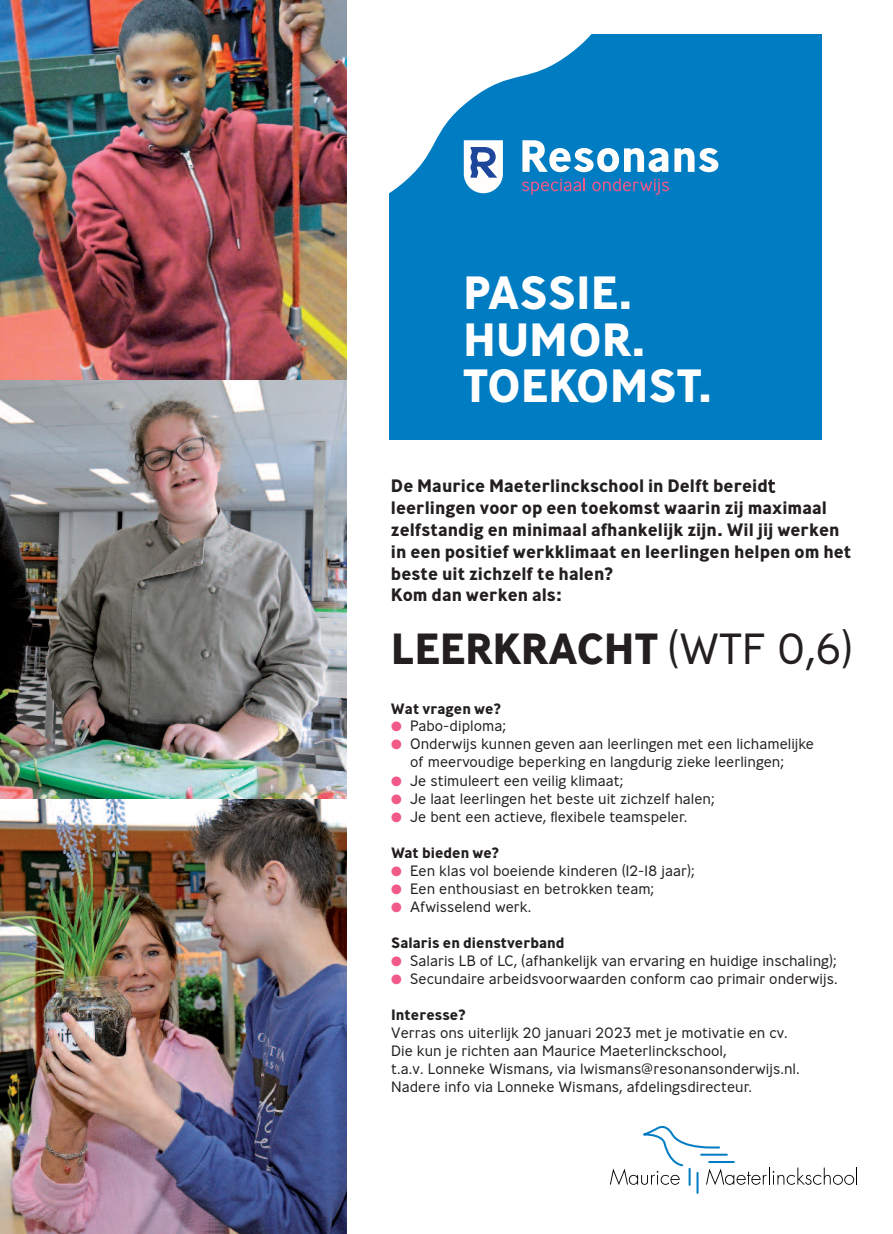
<style>
.page{position:relative;width:893px;height:1234px;background:#fff}
.page>*{position:absolute;margin:0;border:0;box-sizing:border-box;transform-origin:0 0}
.t1{font:700 46.5px/46.5px "Ministry";color:#fff}
.t2{font:700 43.5px "Ministry";color:#231f20}
.t3{font:700 18px/21.8px "Ministry";color:#231f20}
.t4{font:300 15px/18px "Ministry";color:#231f20}
.t5{font:700 15px "Ministry";color:#231f20}
.s1{font-weight:300;font-size:18.75px}
.s2{font-weight:300}
.s3{color:#f05988}
</style>
<div class="page">
<div style="left:389px;top:34px;width:433px;height:405px;background:#007cc2"></div>
<svg style="left:389px;top:34px;width:330px;height:160px"></svg>
<svg style="left:522px;top:140px;width:146px;height:32px"></svg>
<svg style="left:674px;top:148px;width:44px;height:24px"></svg>
<svg style="left:522px;top:178px;width:63px;height:17px"></svg>
<svg style="left:592px;top:178px;width:77px;height:17px"></svg>
<svg style="left:464px;top:140px;width:39px;height:53px;background:#b4c7e0"></svg>
<img style="left:0;top:0;width:346px;height:380px">
<img style="left:0;top:380px;width:346px;height:419px">
<svg style="left:610px;top:1125px;width:247px;height:59px"></svg>
<hr style="left:696px;top:1172px;width:2px;height:20px;background:#007cc2">
<img style="left:0;top:799px;width:346px;height:434px">
<h1 class="t1" style="left:463px;top:273px;width:251px">PASSIE.<br>HUMOR.<br>TOEKOMST.</h1>
<p class="t3" style="left:391px;top:476px;width:462px">De Maurice Maeterlinckschool in Delft bereid<span class="s1">t </span>leerlingen voor op een toekomst waarin zij maximaal zelfstandig en minimaal afhankelijk zijn. Wil jij werken in een positief werkklimaat en leerlingen helpen om het beste uit zichzelf te halen?<br>Kom dan werken als:</p>
<h2 class="t2" style="left:391px;top:631px;width:464px">LEERKRACHT <span class="s2">(WTF 0,6)</span></h2>
<p class="t5" style="left:391px;top:703px;width:111px">Wat vragen we?</p>
<p class="t4" style="left:391px;top:718px;width:117px"><span class="s3">●</span> Pabo-diploma;</p>
<p class="t4" style="left:410px;top:736px;width:405px;text-indent:-19px"><span class="s3">●</span> Onderwijs kunnen geven aan leerlingen met een lichamelijke of meervoudige beperking en langdurig zieke leerlingen;</p>
<p class="t4" style="left:391px;top:772px;width:234px"><span class="s3">●</span> Je stimuleert een veilig klimaat;</p>
<p class="t4" style="left:391px;top:790px;width:326px"><span class="s3">●</span> Je laat leerlingen het beste uit zichzelf halen;</p>
<p class="t4" style="left:391px;top:808px;width:298px"><span class="s3">●</span> Je bent een actieve, flexibele teamspeler.</p>
<p class="t5" style="left:391px;top:846px;width:109px">Wat bieden we?</p>
<p class="t4" style="left:391px;top:862px;width:306px"><span class="s3">●</span> Een klas vol boeiende kinderen (12-18 jaar);</p>
<p class="t4" style="left:391px;top:880px;width:265px"><span class="s3">●</span> Een enthousiast en betrokken team;</p>
<p class="t4" style="left:391px;top:898px;width:142px"><span class="s3">●</span> Afwisselend werk.</p>
<p class="t5" style="left:391px;top:936px;width:175px">Salaris en dienstverband</p>
<p class="t4" style="left:391px;top:952px;width:448px"><span class="s3">●</span> Salaris LB of LC, (afhankelijk van ervaring en huidige inschaling);</p>
<p class="t4" style="left:391px;top:970px;width:448px"><span class="s3">●</span> Secundaire arbeidsvoorwaarden conform cao primair onderwijs.</p>
<p class="t5" style="left:391px;top:1008px;width:76px">Interesse?</p>
<p class="t4" style="left:391px;top:1024px;width:410px">Verras ons uiterlijk 20 januari 2023 met je motivatie en cv.<br>Die kun je richten aan Maurice Maeterlinckschool,<br>t.a.v. Lonneke Wismans, via lwismans@resonansonderwijs.nl.<br>Nadere info via Lonneke Wismans, afdelingsdirecteur.</p>
</div>
